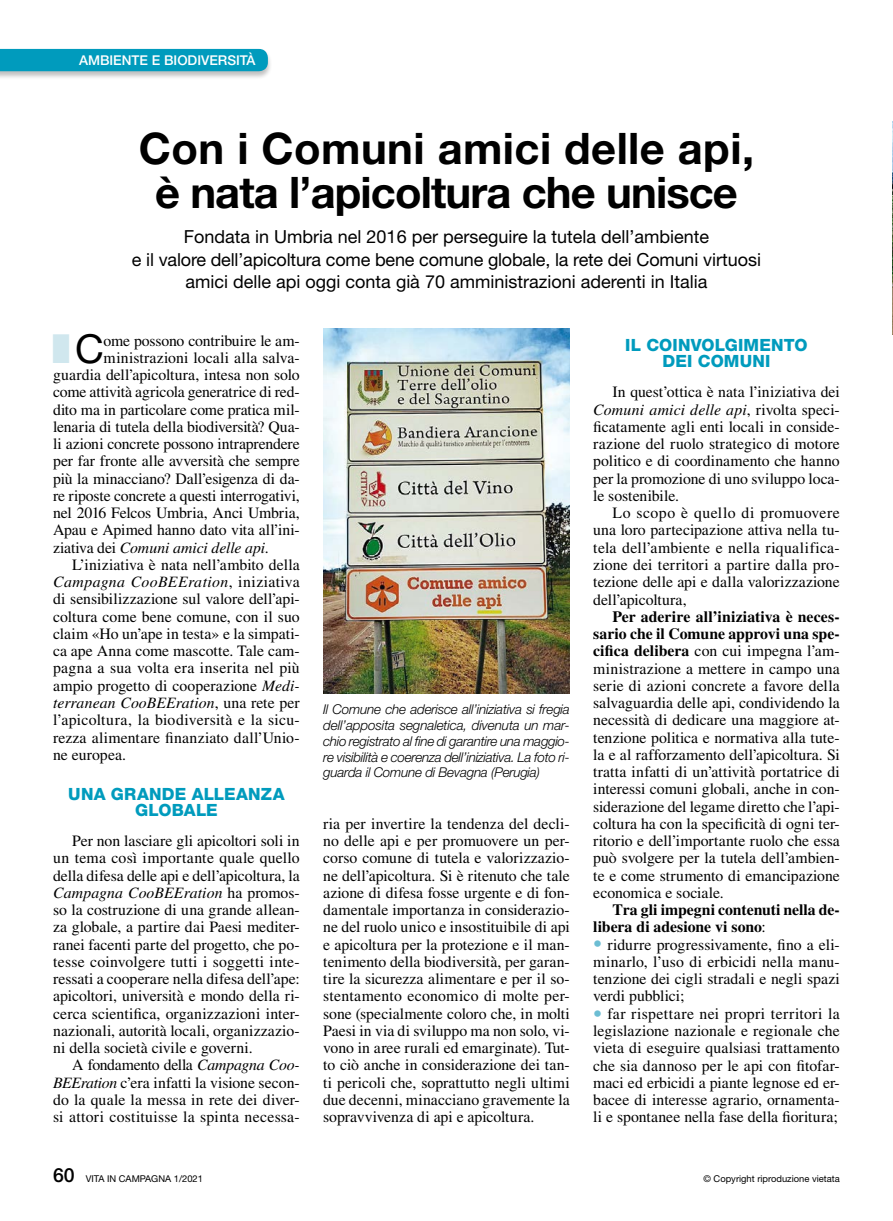
<style>
.page{position:relative;width:893px;height:1221px;background:#fff}
.page>*{position:absolute;margin:0;border:0;box-sizing:border-box;transform-origin:0 0}
.Titolo_articolo{font:700 43.5px "Helvetica Neue LT Std";letter-spacing:-.02em;color:#000}
.Titolo_articolo-2{font:700 43.5px "Helvetica Neue LT Std";letter-spacing:.01em;color:#000}
.t1{font:39.9px "Helvetica Neue LT Std";color:#000}
.Sommario_articolo{font:18px/22.5px "Helvetica Neue LT Std";color:#000;text-align:center}
.Sottotitolo_T1_artic{font:800 16.8px/16.5px "Helvetica Neue LT Std";letter-spacing:.01em;color:#009bbd;text-align:center}
.Testo_articolo{font:15.75px/17.2px "Times LT Std";letter-spacing:-.005em;color:#000;text-align:justify}
.Testo_articolo-2{font:700 15.75px/17.2px "Times LT Std";letter-spacing:-.005em;color:#000}
.t2{font:italic 15.75px "Times LT Std";letter-spacing:-.005em;color:#000}
.Dida_giustificata{font:italic 300 13.5px/15.8px "Helvetica Neue LT Std";letter-spacing:-.02em;color:#000;text-align:justify}
.t3{font:500 13.5px "Helvetica Neue LT Std";color:#fff}
.t4{font:9.3px "Helvetica Neue LT Std";color:#000}
.s1{font-style:normal}
.s2{font-style:italic}
.s3{font-weight:700}
.s4{font-weight:400}
.s5{font-family:"Helvetica Neue LT Std";font-size:18px;color:#6cbdd3}
.s6{font-weight:500;font-size:19.5px}
</style>
<div class="page">
<div style="left:0;top:48px;width:273px;height:32px;background:#000;opacity:.25"></div>
<div style="left:0;top:49px;width:268px;height:22px;background:#009bbd"></div>
<img style="left:323px;top:328px;width:247px;height:366px">
<img style="left:892px;top:121px;width:1px;height:213px">
<p class="t3" style="left:79px;top:52px;width:178px">AMBIENTE E BIODIVERSITÀ</p>
<p class="Titolo_articolo-2" style="left:139px;top:122px;width:617px">Con i Comuni amici delle api,</p>
<p class="Titolo_articolo" style="left:155px;top:165px;width:584px">è nata l’apicoltura che unisce</p>
<p class="Sommario_articolo" style="left:184px;top:225px;width:527px">Fondata in Umbria nel 2016 per perseguire la tutela dell’ambiente</p>
<p class="Sommario_articolo" style="left:132px;top:248px;width:630px">e il valore dell’apicoltura come bene comune globale, la rete dei Comuni virtuosi amici delle api oggi conta già 70 amministrazioni aderenti in Italia</p>
<p class="t1" style="left:75px;top:325px;width:30px">C</p>
<p class="Testo_articolo" style="left:104px;top:331px;width:198px">ome possono contribuire le am-</p>
<p class="Testo_articolo" style="left:104px;top:349px;width:198px">ministrazioni locali alla salva-</p>
<p class="Testo_articolo" style="left:53px;top:366px;width:248px">guardia dell’apicoltura, intesa non solo</p>
<p class="Testo_articolo" style="left:53px;top:383px;width:248px">come attività agricola generatrice di red-</p>
<p class="Testo_articolo" style="left:53px;top:400px;width:248px">dito ma in particolare come pratica mil-</p>
<p class="Testo_articolo" style="left:53px;top:418px;width:248px">lenaria di tutela della biodiversità? Qua-</p>
<p class="Testo_articolo" style="left:53px;top:435px;width:248px">li azioni concrete possono intraprendere</p>
<p class="Testo_articolo" style="left:53px;top:452px;width:248px">per far fronte alle avversità che sempre</p>
<p class="Testo_articolo" style="left:53px;top:469px;width:248px">più la minacciano? Dall’esigenza di da-</p>
<p class="Testo_articolo" style="left:53px;top:487px;width:248px">re riposte concrete a questi interrogativi,</p>
<p class="Testo_articolo" style="left:53px;top:504px;width:248px">nel 2016 Felcos Umbria, Anci Umbria,</p>
<p class="Testo_articolo" style="left:53px;top:521px;width:248px">Apau e Apimed hanno dato vita all’ini-</p>
<p class="t2" style="left:53px;top:538px;width:217px"><span class="s1">ziativa dei</span> Comuni amici delle api<span class="s1">.</span></p>
<p class="Testo_articolo" style="left:53px;top:556px;width:248px;text-indent:19px">L’iniziativa è nata nell’ambito della <span class="s2">Campagna CooBEEration</span>, iniziativa di sensibilizzazione sul valore dell’api&shy;coltura come bene comune, con il suo claim «Ho un’ape in testa» e la simpati&shy;ca ape Anna come mascotte. Tale cam&shy;pagna a sua volta era inserita nel più ampio progetto di cooperazione <span class="s2">Medi&shy;terranean CooBEEration</span>, una rete per l’apicoltura, la biodiversità e la sicu&shy;rezza alimentare finanziato dall’Unio&shy;ne europea.</p>
<p class="Sottotitolo_T1_artic" style="left:68px;top:785px;width:218px">UNA GRANDE ALLEANZA<br>GLOBALE</p>
<p class="Testo_articolo" style="left:53px;top:832px;width:248px;text-indent:19px">Per non lasciare gli apicoltori soli in un tema così importante quale quello della difesa delle api e dell’apicoltura, la <span class="s2">Campagna CooBEEration</span> ha promos&shy;so la costruzione di una grande allean&shy;za globale, a partire dai Paesi mediter&shy;ranei facenti parte del progetto, che po&shy;tesse coinvolgere tutti i soggetti inte&shy;ressati a cooperare nella difesa dell’ape: apicoltori, università e mondo della ri&shy;cerca scientifica, organizzazioni inter&shy;nazionali, autorità locali, organizzazio&shy;ni della società civile e governi.</p>
<p class="Testo_articolo" style="left:53px;top:1056px;width:248px;text-indent:19px">A fondamento della <span class="s2">Campagna Coo-BEEration</span> c’era infatti la visione secon&shy;do la quale la messa in rete dei diver&shy;si attori costituisse la spinta necessa-</p>
<p class="Dida_giustificata" style="left:323px;top:701px;width:248px">Il Comune che aderisce all’iniziativa si fregia dell’apposita segnaletica, divenuta un mar&shy;chio registrato al fine di garantire una maggio&shy;re visibilità e coerenza dell’iniziativa. La foto ri&shy;guarda il Comune di Bevagna (Perugia)</p>
<p class="Testo_articolo" style="left:323px;top:814px;width:248px">ria per invertire la tendenza del decli&shy;no delle api e per promuovere un per&shy;corso comune di tutela e valorizzazio&shy;ne dell’apicoltura. Si è ritenuto che tale azione di difesa fosse urgente e di fon&shy;damentale importanza in considerazio&shy;ne del ruolo unico e insostituibile di api e apicoltura per la protezione e il man&shy;tenimento della biodiversità, per garan&shy;tire la sicurezza alimentare e per il so&shy;stentamento economico di molte per&shy;sone (specialmente coloro che, in molti Paesi in via di sviluppo ma non solo, vi&shy;vono in aree rurali ed emarginate). Tut&shy;to ciò anche in considerazione dei tan&shy;ti pericoli che, soprattutto negli ultimi due decenni, minacciano gravemente la sopravvivenza di api e apicoltura.</p>
<p class="Sottotitolo_T1_artic" style="left:625px;top:336px;width:184px">IL COINVOLGIMENTO<br>DEI COMUNI</p>
<p class="Testo_articolo" style="left:593px;top:383px;width:248px;text-indent:19px">In quest’ottica è nata l’iniziativa dei <span class="s2">Comuni amici delle api</span>, rivolta speci&shy;ficatamente agli enti locali in conside&shy;razione del ruolo strategico di motore politico e di coordinamento che hanno per la promozione di uno sviluppo loca&shy;le sostenibile.</p>
<p class="Testo_articolo" style="left:593px;top:504px;width:248px;text-indent:19px">Lo scopo è quello di promuovere una loro partecipazione attiva nella tu&shy;tela dell’ambiente e nella riqualifica&shy;zione dei territori a partire dalla pro&shy;tezione delle api e dalla valorizzazione dell’apicoltura,</p>
<p class="Testo_articolo" style="left:593px;top:607px;width:248px;text-indent:19px"><span class="s3">Per aderire all’iniziativa è neces&shy;sario che il Comune approvi una spe&shy;cifica delibera</span> con cui impegna l’am&shy;ministrazione a mettere in campo una serie di azioni concrete a favore della salvaguardia delle api, condividendo la necessità di dedicare una maggiore at&shy;tenzione politica e normativa alla tute&shy;la e al rafforzamento dell’apicoltura. Si tratta infatti di un’attività portatrice di interessi comuni globali, anche in con&shy;siderazione del legame diretto che l’api&shy;coltura ha con la specificità di ogni ter&shy;ritorio e dell’importante ruolo che essa può svolgere per la tutela dell’ambien&shy;te e come strumento di emancipazione economica e sociale.</p>
<p class="Testo_articolo-2" style="left:593px;top:900px;width:248px;text-indent:19px">Tra gli impegni contenuti nella de&shy;libera di adesione vi sono<span class="s4">:</span></p>
<p class="Testo_articolo" style="left:593px;top:935px;width:248px"><span class="s5">•</span> ridurre progressivamente, fino a eli&shy;minarlo, l’uso di erbicidi nella manu&shy;tenzione dei cigli stradali e negli spazi verdi pubblici;</p>
<p class="Testo_articolo" style="left:593px;top:1004px;width:248px"><span class="s5">•</span> far rispettare nei propri territori la legislazione nazionale e regionale che vieta di eseguire qualsiasi trattamento che sia dannoso per le api con fitofar&shy;maci ed erbicidi a piante legnose ed er&shy;bacee di interesse agrario, ornamenta&shy;li e spontanee nella fase della fioritura;</p>
<p class="t4" style="left:53px;top:1172px;width:151px"><span class="s6">60</span> VITA IN CAMPAGNA 1/2021</p>
<p class="t4" style="left:703px;top:1172px;width:138px">© Copyright riproduzione vietata</p>
</div>
